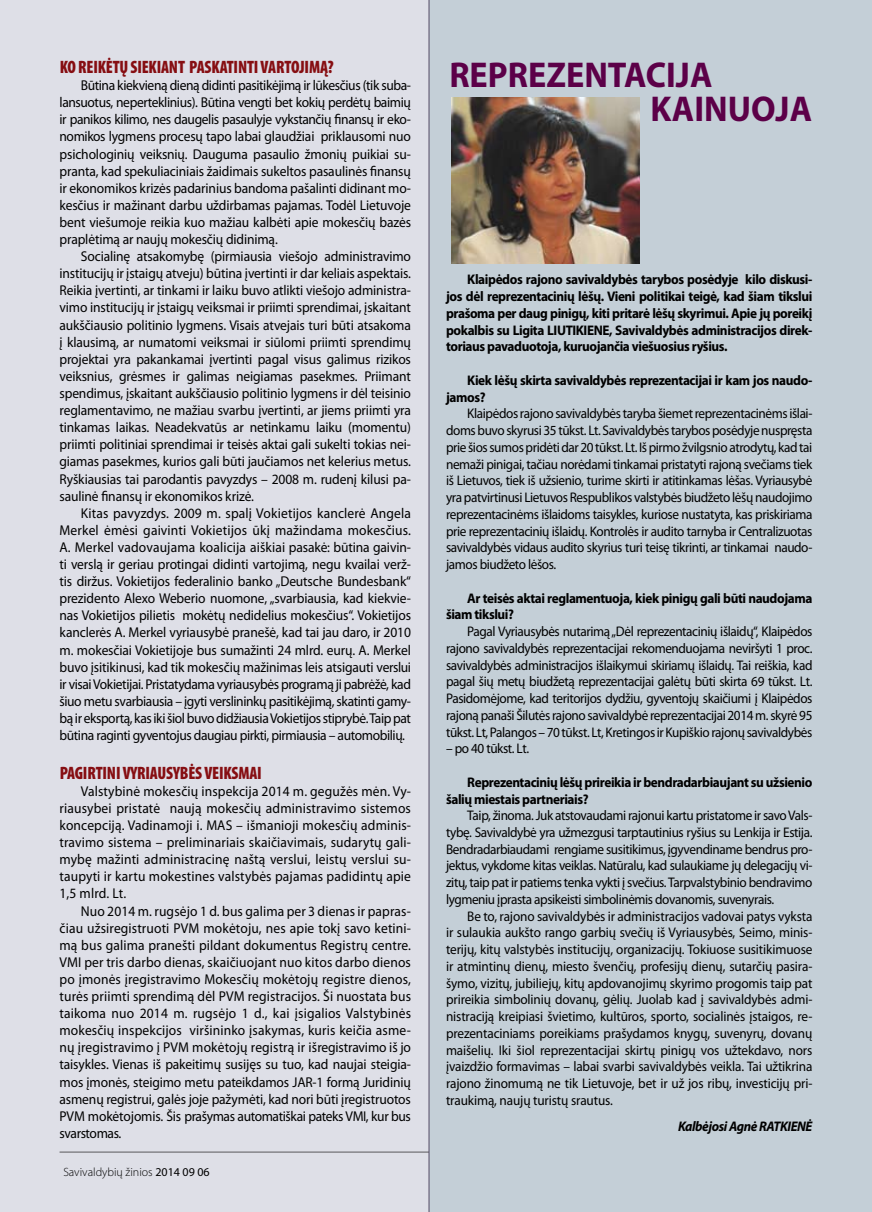
<style>
.page{position:relative;width:872px;height:1212px;background:#dedfe7}
.page>*{position:absolute;margin:0;border:0;box-sizing:border-box;transform-origin:0 0}
.t1{font:700 36px/34.8px "Myriad Pro";color:#5c0048;scale:.95 1}
.t2{font:900 condensed 18px "Myriad Pro";letter-spacing:-.01em;color:#860e12;scale:.95 1}
.t3{font:14.25px/17.1px "Myriad Pro";letter-spacing:-.01em;color:#000;text-align:justify;scale:.95 1}
.t4{font:13.95px/16.8px "Myriad Pro";letter-spacing:-.03em;color:#000;text-align:justify;scale:.95 1}
.t5{font:700 13.95px/16.8px "Myriad Pro";letter-spacing:-.03em;color:#000;scale:.95 1}
.t6{font:italic 700 13.95px "Myriad Pro";letter-spacing:-.03em;color:#000;scale:.95 1}
.t7{font:300 12px "Myriad Pro";color:#000}
.s1{font-weight:400}
</style>
<div class="page">
<hr style="left:60px;top:1152px;width:752px;height:1px;background:#58585a">
<div style="left:429px;top:0;width:443px;height:1212px;background:#c4cfd7"></div>
<hr style="left:428px;top:0;width:1px;height:1212px;background:#524863">
<img style="left:451px;top:98px;width:189px;height:166px">
<p class="t2" style="left:60px;top:55px;width:290px">KO REIKĖTŲ SIEKIANT PASKATINTI VARTOJIMĄ?</p>
<p class="t3" style="left:60px;top:77px;width:371px;text-indent:21px">Būtina kiekvieną dieną didinti pasitikėjimą ir lūkesčius (tik suba&shy;lansuotus, neperteklinius). Būtina vengti bet kokių perdėtų baimių ir panikos kilimo, nes daugelis pasaulyje vykstančių finansų ir eko&shy;nomikos lygmens procesų tapo labai glaudžiai priklausomi nuo psichologinių veiksnių. Dauguma pasaulio žmonių puikiai su&shy;pranta, kad spekuliaciniais žaidimais sukeltos pasaulinės finansų ir ekonomikos krizės padarinius bandoma pašalinti didinant mo&shy;kesčius ir mažinant darbu uždirbamas pajamas. Todėl Lietuvoje bent viešumoje reikia kuo mažiau kalbėti apie mokesčių bazės praplėtimą ar naujų mokesčių didinimą.</p>
<p class="t3" style="left:60px;top:248px;width:371px;text-indent:21px">Socialinę atsakomybę (pirmiausia viešojo administravimo institucijų ir įstaigų atveju) būtina įvertinti ir dar keliais aspektais.<br>Reikia įvertinti, ar tinkami ir laiku buvo atlikti viešojo administra&shy;vimo institucijų ir įstaigų veiksmai ir priimti sprendimai, įskaitant aukščiausio politinio lygmens. Visais atvejais turi būti atsakoma į klausimą, ar numatomi veiksmai ir siūlomi priimti sprendimų projektai yra pakankamai įvertinti pagal visus galimus rizikos veiksnius, grėsmes ir galimas neigiamas pasekmes. Priimant spendimus, įskaitant aukščiausio politinio lygmens ir dėl teisinio reglamentavimo, ne mažiau svarbu įvertinti, ar jiems priimti yra tinkamas laikas. Neadekvatūs ar netinkamu laiku (momentu) priimti politiniai sprendimai ir teisės aktai gali sukelti tokias nei&shy;giamas pasekmes, kurios gali būti jaučiamos net kelerius metus.<br>Ryškiausias tai parodantis pavyzdys – 2008 m. rudenį kilusi pa&shy;saulinė finansų ir ekonomikos krizė.</p>
<p class="t3" style="left:60px;top:504px;width:371px;text-indent:21px">Kitas pavyzdys. 2009 m. spalį Vokietijos kanclerė Angela Merkel ėmėsi gaivinti Vokietijos ūkį mažindama mokesčius.<br>A. Merkel vadovaujama koalicija aiškiai pasakė: būtina gaivin&shy;ti verslą ir geriau protingai didinti vartojimą, negu kvailai verž&shy;tis diržus. Vokietijos federalinio banko „Deutsche Bundesbank“ prezidento Alexo Weberio nuomone, „svarbiausia, kad kiekvie&shy;nas Vokietijos pilietis mokėtų nedidelius mokesčius“. Vokietijos kanclerės A. Merkel vyriausybė pranešė, kad tai jau daro, ir 2010 m. mokesčiai Vokietijoje bus sumažinti 24 mlrd. eurų. A. Merkel buvo įsitikinusi, kad tik mokesčių mažinimas leis atsigauti verslui ir visai Vokietijai. Pristatydama vyriausybės programą ji pabrėžė, kad šiuo metu svarbiausia – įgyti verslininkų pasitikėjimą, skatinti gamy&shy;bą ir eksportą, kas iki šiol buvo didžiausia Vokietijos stiprybė. Taip pat būtina raginti gyventojus daugiau pirkti, pirmiausia – automobilių.</p>
<p class="t2" style="left:60px;top:761px;width:214px">PAGIRTINI VYRIAUSYBĖS VEIKSMAI</p>
<p class="t3" style="left:60px;top:782px;width:371px;text-indent:21px">Valstybinė mokesčių inspekcija 2014 m. gegužės mėn. Vy&shy;riausybei pristatė naują mokesčių administravimo sistemos koncepciją. Vadinamoji i. MAS – išmanioji mokesčių adminis&shy;travimo sistema – preliminariais skaičiavimais, sudarytų gali&shy;mybę mažinti administracinę naštą verslui, leistų verslui su&shy;taupyti ir kartu mokestines valstybės pajamas padidintų apie 1,5 mlrd. Lt.</p>
<p class="t3" style="left:60px;top:902px;width:371px;text-indent:21px">Nuo 2014 m. rugsėjo 1 d. bus galima per 3 dienas ir papras&shy;čiau užsiregistruoti PVM mokėtoju, nes apie tokį savo ketini&shy;mą bus galima pranešti pildant dokumentus Registrų centre.<br>VMI per tris darbo dienas, skaičiuojant nuo kitos darbo dienos po įmonės įregistravimo Mokesčių mokėtojų registre dienos, turės priimti sprendimą dėl PVM registracijos. Ši nuostata bus taikoma nuo 2014 m. rugsėjo 1 d., kai įsigalios Valstybinės mokesčių inspekcijos viršininko įsakymas, kuris keičia asme&shy;nų įregistravimo į PVM mokėtojų registrą ir išregistravimo iš jo taisykles. Vienas iš pakeitimų susijęs su tuo, kad naujai steigia&shy;mos įmonės, steigimo metu pateikdamos JAR-1 formą Juridinių asmenų registrui, galės joje pažymėti, kad nori būti įregistruotos PVM mokėtojomis. Šis prašymas automatiškai pateks VMI, kur bus svarstomas.</p>
<p class="t7" style="left:63px;top:1165px;width:148px">Savivaldybių žinios <span class="s1">2014 09 06</span></p>
<h1 class="t1" style="left:650px;top:56px;width:152px;text-indent:-201px">Reprezentacija kainuoja</h1>
<p class="t5" style="left:446px;top:271px;width:387px;text-align:justify;text-indent:21px">Klaipėdos rajono savivaldybės tarybos posėdyje kilo diskusi&shy;jos dėl reprezentacinių lėšų. Vieni politikai teigė, kad šiam tikslui prašoma per daug pinigų, kiti pritarė lėšų skyrimui. Apie jų poreikį pokalbis su Ligita LIUTI</p>
<p class="t5" style="left:446px;top:321px;width:387px;text-indent:163px">, Savivaldybės administracijos direk&shy;toriaus pavaduotoja, kuruojančia viešuosius ryšius.</p>
<p class="t5" style="left:446px;top:371px;width:387px;text-indent:21px">Kiek lėšų skirta savivaldybės reprezentacijai ir kam jos naudo&shy;jamos?</p>
<p class="t4" style="left:446px;top:405px;width:387px;text-indent:21px">Klaipėdos rajono savivaldybės taryba šiemet reprezentacinėms išlai&shy;doms buvo skyrusi 35 tūkst. Lt. Savivaldybės tarybos posėdyje nuspręsta prie šios sumos pridėti dar 20 tūkst. Lt. Iš pirmo žvilgsnio atrodytų, kad tai nemaži pinigai, tačiau norėdami tinkamai pristatyti rajoną svečiams tiek iš Lietuvos, tiek iš užsienio, turime skirti ir atitinkamas lėšas. Vyriausybė yra patvirtinusi Lietuvos Respublikos valstybės biudžeto lėšų naudojimo reprezentacinėms išlaidoms taisykles, kuriose nustatyta, kas priskiriama prie reprezentacinių išlaidų. Kontrolės ir audito tarnyba ir Centralizuotas savivaldybės vidaus audito skyrius turi teisę tikrinti, ar tinkamai naudo&shy;jamos biudžeto lėšos.</p>
<p class="t5" style="left:446px;top:589px;width:387px;text-indent:21px">Ar teisės aktai reglamentuoja, kiek pinigų gali būti naudojama šiam tikslui?</p>
<p class="t4" style="left:446px;top:623px;width:387px;text-indent:21px">Pagal Vyriausybės nutarimą „Dėl reprezentacinių išlaidų“, Klaipėdos rajono savivaldybės reprezentacijai rekomenduojama neviršyti 1 proc. savivaldybės administracijos išlaikymui skiriamų išlaidų. Tai reiškia, kad pagal šių metų biudžetą reprezentacijai galėtų būti skirta 69 tūkst. Lt.<br>Pasidomėjome, kad teritorijos dydžiu, gyventojų skaičiumi į Klaipėdos rajoną panaši Šilutės rajono savivaldybė reprezentacijai 2014 m. skyrė 95 tūkst. Lt, Palangos – 70 tūkst. Lt, Kretingos ir Kupiškio rajonų savivaldybės</p>
<p class="t4" style="left:446px;top:740px;width:89px">– po 40 tūkst. Lt.</p>
<p class="t5" style="left:446px;top:773px;width:387px;text-indent:21px">Reprezentacinių lėšų prireikia ir bendradarbiaujant su užsienio šalių miestais partneriais?</p>
<p class="t4" style="left:446px;top:807px;width:387px;text-indent:21px">Taip, žinoma. Juk atstovaudami rajonui kartu pristatome ir savo Vals&shy;tybę. Savivaldybė yra užmezgusi tarptautinius ryšius su Lenkija ir Estija.<br>Bendradarbiaudami rengiame susitikimus, įgyvendiname bendrus pro&shy;jektus, vykdome kitas veiklas. Natūralu, kad sulaukiame jų delegacijų vi&shy;zitų, taip pat ir patiems tenka vykti į svečius. Tarpvalstybinio bendravimo lygmeniu įprasta apsikeisti simbolinėmis dovanomis, suvenyrais.</p>
<p class="t4" style="left:446px;top:907px;width:387px;text-indent:21px">Be to, rajono savivaldybės ir administracijos vadovai patys vyksta ir sulaukia aukšto rango garbių svečių iš Vyriausybės, Seimo, minis&shy;terijų, kitų valstybės institucijų, organizacijų. Tokiuose susitikimuose ir atmintinų dienų, miesto švenčių, profesijų dienų, sutarčių pasira&shy;šymo, vizitų, jubiliejų, kitų apdovanojimų skyrimo progomis taip pat prireikia simbolinių dovanų, gėlių. Juolab kad į savivaldybės admi&shy;nistraciją kreipiasi švietimo, kultūros, sporto, socialinės įstaigos, re&shy;prezentaciniams poreikiams prašydamos knygų, suvenyrų, dovanų maišelių. Iki šiol reprezentacijai skirtų pinigų vos užtekdavo, nors įvaizdžio formavimas – labai svarbi savivaldybės veikla. Tai užtikrina rajono žinomumą ne tik Lietuvoje, bet ir už jos ribų, investicijų pri&shy;traukimą, naujų turistų srautus.</p>
<p class="t6" style="left:678px;top:1117px;width:143px">Kalbėjosi Agnė RATKIENĖ</p>
<p class="t5" style="left:576px;top:321px;width:16px">KIENE</p>
</div>
